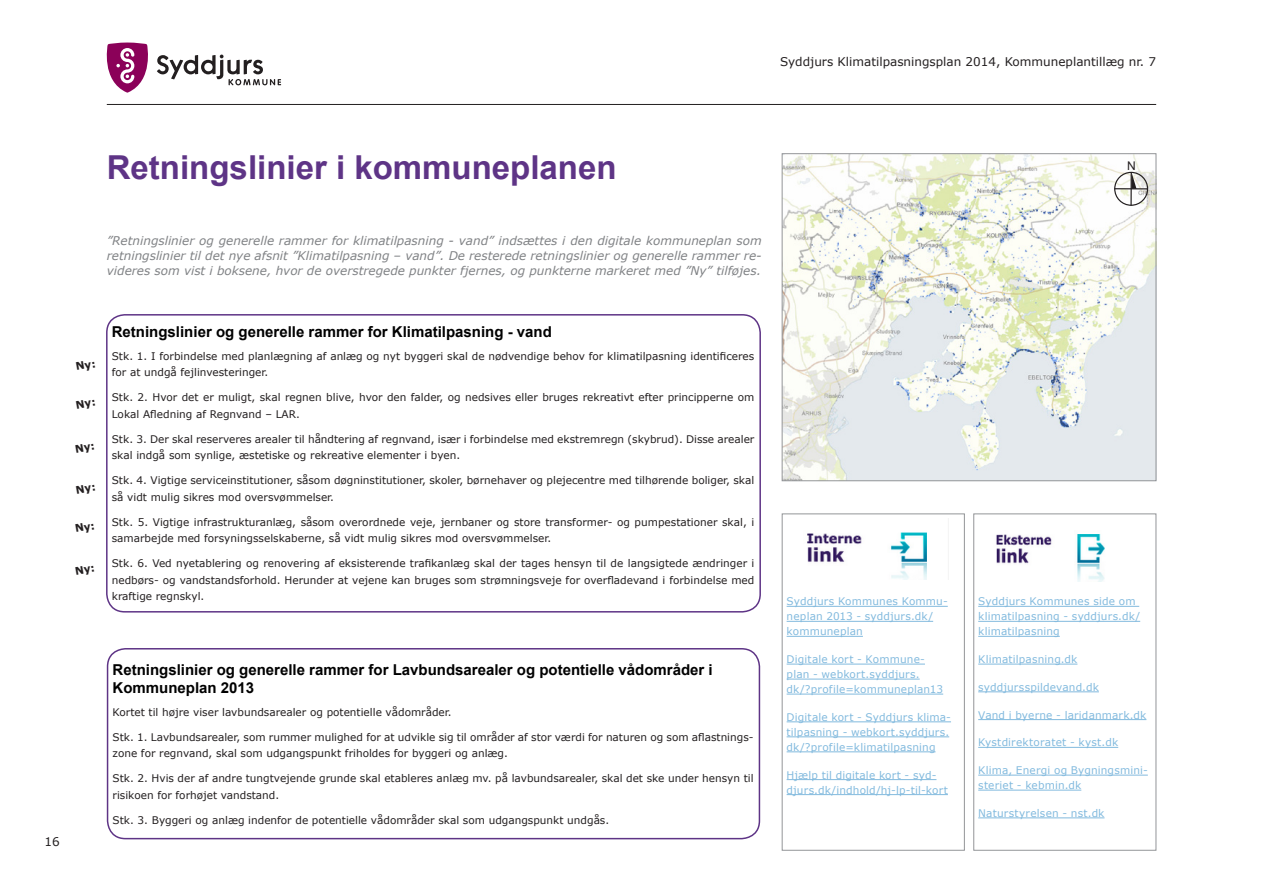
<style>
.page{position:relative;width:1263px;height:893px;background:#fff}
.page>*{position:absolute;margin:0;border:0;box-sizing:border-box;transform-origin:0 0}
.Overskrift_2{font:700 33px "Arial";color:#5e3486}
.Overskrift_4{font:700 15px/18px "Arial";color:#000}
.Kursiv_grå{font:italic 12px/15px "Verdana";color:#808285;text-align:justify}
.t1{font:12px "Verdana";color:#231f20}
.IHF-O4{font:12px "Arial";color:#231f20}
.Retningslinier{font:10.5px/16.5px "Verdana";color:#231f20}
.Link_tekst{font:10.5px/15px "Verdana";letter-spacing:.015em;color:#82bade}
</style>
<div class="page">
<hr style="left:107px;top:104px;width:1049px;height:1px;background:#231f20">
<svg style="left:107px;top:43px;width:174px;height:50px"></svg>
<img style="left:784px;top:155px;width:370px;height:324px">
<div style="left:782px;top:153px;width:374px;height:328px;border:1px solid #939598"></div>
<hr style="left:978px;top:606px;width:161px;height:1px;background:#82bade">
<hr style="left:978px;top:621px;width:162px;height:1px;background:#82bade">
<hr style="left:978px;top:636px;width:82px;height:1px;background:#82bade">
<hr style="left:978px;top:664px;width:99px;height:1px;background:#82bade">
<hr style="left:978px;top:691px;width:121px;height:1px;background:#82bade">
<hr style="left:978px;top:719px;width:168px;height:1px;background:#82bade">
<hr style="left:978px;top:747px;width:140px;height:1px;background:#82bade">
<hr style="left:978px;top:775px;width:170px;height:1px;background:#82bade">
<hr style="left:978px;top:790px;width:103px;height:1px;background:#82bade">
<hr style="left:978px;top:817px;width:126px;height:1px;background:#82bade">
<div style="left:973px;top:514px;width:183px;height:336px;border:1px solid #939598"></div>
<img style="left:996px;top:534px;width:109px;height:47px">
<hr style="left:787px;top:606px;width:161px;height:1px;background:#82bade">
<hr style="left:787px;top:621px;width:146px;height:1px;background:#82bade">
<hr style="left:787px;top:636px;width:76px;height:1px;background:#82bade">
<hr style="left:787px;top:664px;width:138px;height:1px;background:#82bade">
<hr style="left:787px;top:679px;width:133px;height:1px;background:#82bade">
<hr style="left:787px;top:694px;width:156px;height:1px;background:#82bade">
<hr style="left:787px;top:721px;width:164px;height:1px;background:#82bade">
<hr style="left:787px;top:736px;width:162px;height:1px;background:#82bade">
<hr style="left:787px;top:751px;width:148px;height:1px;background:#82bade">
<hr style="left:787px;top:779px;width:149px;height:1px;background:#82bade">
<hr style="left:787px;top:794px;width:161px;height:1px;background:#82bade">
<div style="left:782px;top:514px;width:182px;height:336px;border:1px solid #939598"></div>
<img style="left:807px;top:532px;width:120px;height:47px">
<div style="left:107px;top:648px;width:653px;height:191px;border:2px solid #5e3486;border-radius:18px"></div>
<div style="left:106px;top:314px;width:655px;height:299px;border:2px solid #5e3486;border-radius:18px"></div>
<div style="left:1114px;top:172px;width:34px;height:34px;border:1px solid #231f20;border-radius:50%"></div>
<hr style="left:1130px;top:172px;width:2px;height:34px;background:#231f20">
<hr style="left:1114px;top:188px;width:34px;height:1px;background:#231f20">
<svg style="left:1131px;top:172px;width:5px;height:16px"></svg>
<p class="t1" style="left:45px;top:834px;width:17px">16</p>
<p class="t1" style="left:780px;top:54px;width:377px">Syddjurs Klimatilpasningsplan 2014, Kommuneplantillæg nr. 7</p>
<p class="Overskrift_2" style="left:107px;top:146px;width:511px">Retningslinier i kommuneplanen</p>
<p class="Kursiv_grå" style="left:107px;top:233px;width:656px">”Retningslinier og generelle rammer for klimatilpasning - vand” indsættes i den digitale kommuneplan som retningslinier til det nye afsnit ”Klimatilpasning – vand”. De resterede retningslinier og generelle rammer re&shy;videres som vist i boksene, hvor de overstregede punkter fjernes, og punkterne markeret med ”Ny” tilføjes.</p>
<p class="Overskrift_4" style="left:112px;top:323px;width:442px">Retningslinier og generelle rammer for Klimatilpasning - vand</p>
<p class="Retningslinier" style="left:112px;top:348px;width:644px">Stk. 1. I forbindelse med planlægning af anlæg og nyt byggeri skal de nødvendige behov for klimatilpasning identificeres for at undgå fejlinvesteringer.</p>
<p class="Retningslinier" style="left:112px;top:389px;width:644px">Stk. 2. Hvor det er muligt, skal regnen blive, hvor den falder, og nedsives eller bruges rekreativt efter principperne om<br>Lokal Afledning af Regnvand – LAR.</p>
<p class="Retningslinier" style="left:112px;top:431px;width:644px">Stk. 3. Der skal reserveres arealer til håndtering af regnvand, især i forbindelse med ekstremregn (skybrud). Disse arealer skal indgå som synlige, æstetiske og rekreative elementer i byen.</p>
<p class="Retningslinier" style="left:112px;top:472px;width:644px">Stk. 4. Vigtige serviceinstitutioner, såsom døgninstitutioner, skoler, børnehaver og plejecentre med tilhørende boliger, skal så vidt mulig sikres mod oversvømmelser.</p>
<p class="Retningslinier" style="left:112px;top:514px;width:644px">Stk. 5. Vigtige infrastrukturanlæg, såsom overordnede veje, jernbaner og store transformer- og pumpestationer skal, i samarbejde med forsyningsselskaberne, så vidt mulig sikres mod oversvømmelser.</p>
<p class="Retningslinier" style="left:112px;top:555px;width:644px;text-align:justify">Stk. 6. Ved nyetablering og renovering af eksisterende trafikanlæg skal der tages hensyn til de langsigtede ændringer i nedbørs- og vandstandsforhold. Herunder at vejene kan bruges som strømningsveje for overfladevand i forbindelse med kraftige regnskyl.</p>
<p class="Overskrift_4" style="left:113px;top:661px;width:602px">Retningslinier og generelle rammer for Lavbundsarealer og potentielle vådområder i<br>Kommuneplan 2013</p>
<p class="Retningslinier" style="left:113px;top:703px;width:341px">Kortet til højre viser lavbundsarealer og potentielle vådområder.</p>
<p class="Retningslinier" style="left:113px;top:728px;width:642px">Stk. 1. Lavbundsarealer, som rummer mulighed for at udvikle sig til områder af stor værdi for naturen og som aflastnings&shy;zone for regnvand, skal som udgangspunkt friholdes for byggeri og anlæg.</p>
<p class="Retningslinier" style="left:113px;top:770px;width:642px">Stk. 2. Hvis der af andre tungtvejende grunde skal etableres anlæg mv. på lavbundsarealer, skal det ske under hensyn til risikoen for forhøjet vandstand.</p>
<p class="Retningslinier" style="left:113px;top:811px;width:498px">Stk. 3. Byggeri og anlæg indenfor de potentielle vådområder skal som udgangspunkt undgås.</p>
<p class="Link_tekst" style="left:787px;top:594px;width:163px">Syddjurs Kommunes Kommu&shy;neplan 2013 - syddjurs.dk/ kommuneplan</p>
<p class="Link_tekst" style="left:787px;top:651px;width:158px">Digitale kort - Kommune&shy;plan - webkort.syddjurs. dk/?profile=kommuneplan13</p>
<p class="Link_tekst" style="left:787px;top:709px;width:166px">Digitale kort - Syddjurs klima&shy;tilpasning - webkort.syddjurs. dk/?profile=klimatilpasning</p>
<p class="Link_tekst" style="left:787px;top:767px;width:163px">Hjælp til digitale kort - syd&shy;djurs.dk/indhold/hj-lp-til-kort</p>
<p class="IHF-O4" style="left:1127px;top:158px;width:10px">N</p>
<p class="Link_tekst" style="left:978px;top:594px;width:163px">Syddjurs Kommunes side om klimatilpasning - syddjurs.dk/ klimatilpasning</p>
<p class="Link_tekst" style="left:978px;top:651px;width:101px">Klimatilpasning.dk</p>
<p class="Link_tekst" style="left:978px;top:679px;width:122px">syddjursspildevand.dk</p>
<p class="Link_tekst" style="left:978px;top:707px;width:170px">Vand i byerne - laridanmark.dk</p>
<p class="Link_tekst" style="left:978px;top:735px;width:141px">Kystdirektoratet - kyst.dk</p>
<p class="Link_tekst" style="left:978px;top:762px;width:171px">Klima, Energi og Bygningsmini&shy;steriet - kebmin.dk</p>
<p class="Link_tekst" style="left:978px;top:805px;width:128px">Naturstyrelsen - nst.dk</p>
</div>
